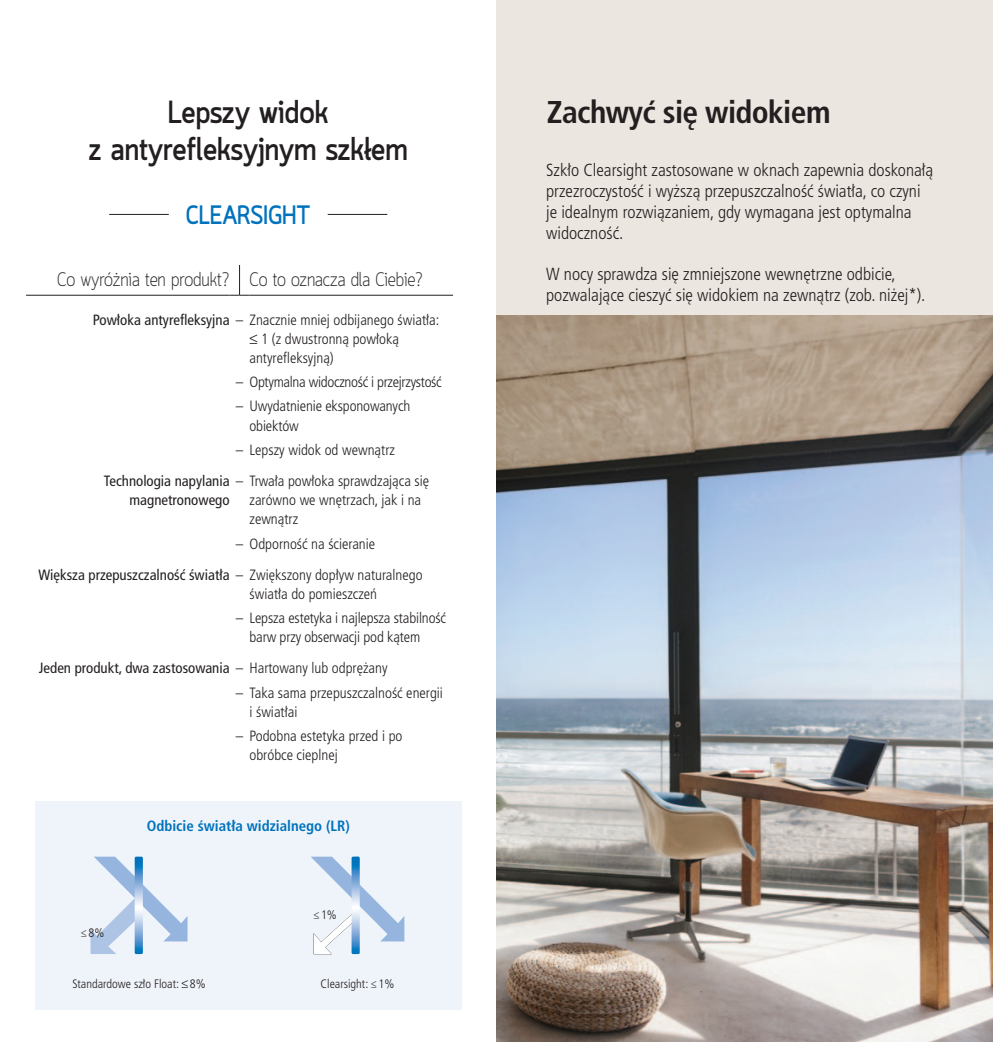
<style>
.page{position:relative;width:993px;height:1042px;background:#fff}
.page>*{position:absolute;margin:0;border:0;box-sizing:border-box;transform-origin:0 0}
.t1{font:700 31.5px/36.8px "Quark";color:#231f20;text-align:center;scale:.95 1}
.t2{font:700 condensed 31.5px "Frutiger CE";letter-spacing:-.02em;color:#231f20}
.t3{font:700 26.25px "Quark";letter-spacing:-.01em;color:#0072bc;scale:.9 1}
.t4{font:300 19.25px "Quark";letter-spacing:-.01em;color:#231f20;scale:.92 1}
.t5{font:300 condensed 17.5px/21px "Frutiger CE";color:#231f20}
.t6{font:300 condensed 14.88px/19.2px "Frutiger CE";color:#231f20}
.t7{font:condensed 14.88px/19.2px "Frutiger CE";color:#231f20}
.t8{font:300 condensed 14.88px "Frutiger CE";letter-spacing:-.02em;color:#231f20}
.t9{font:700 condensed 14.88px "Frutiger CE";color:#0072bc}
.t10{font:300 condensed 12.25px "Frutiger CE";color:#231f20}
.t11{font:300 condensed 12.25px "Frutiger LT Std";color:#231f20}
.s1{font-weight:400}
.s2{font-family:"Frutiger LT Std"}
.s3{font-family:"Frutiger LT Std";font-weight:300}
.s4{font-weight:300}
</style>
<div class="page">
<hr style="left:239px;top:265px;width:1px;height:30px;background:#231f20">
<hr style="left:26px;top:295px;width:203px;height:1px;background:#231f20">
<svg style="left:229px;top:295px;width:20px;height:1px"></svg>
<hr style="left:249px;top:295px;width:204px;height:1px;background:#231f20">
<div style="left:35px;top:801px;width:426px;height:208px;background:#eff4fa"></div>
<svg style="left:90px;top:856px;width:97px;height:98px"></svg>
<svg style="left:311px;top:856px;width:93px;height:98px"></svg>
<hr style="left:109px;top:214px;width:60px;height:1px;background:#231f20">
<hr style="left:327px;top:214px;width:60px;height:1px;background:#231f20">
<div style="left:496px;top:0;width:496px;height:1042px;background:#ece6e0"></div>
<img style="left:496px;top:315px;width:496px;height:727px">
<h1 class="t1" style="left:88px;top:96px;width:337px">lepszy widok<br>z antyrefleksyjnym szkłem</h1>
<h2 class="t3" style="left:186px;top:199px;width:140px">Clearsight</h2>
<p class="t4" style="left:57px;top:268px;width:399px">Co wyróżnia ten produkt? Co to oznacza dla Ciebie?</p>
<p class="t6" style="left:93px;top:310px;width:348px"><span class="s1">Powłoka antyrefleksyjna</span> <span class="s2">–</span> Znacznie mniej odbijanego światła:</p>
<p class="t6" style="left:249px;top:329px;width:151px">≤ 1 (z dwustronną powłoką antyrefleksyjną)</p>
<p class="t8" style="left:236px;top:374px;width:207px"><span class="s2">–</span> Optymalna widoczność i przejrzystość</p>
<p class="t6" style="left:236px;top:397px;width:176px"><span class="s2">–</span> Uwydatnienie eksponowanych</p>
<p class="t6" style="left:236px;top:440px;width:161px"><span class="s2">–</span> Lepszy widok od wewnątrz</p>
<p class="t6" style="left:249px;top:416px;width:51px">obiektów</p>
<p class="t7" style="left:129px;top:471px;width:301px;text-indent:-26px">Technologia napylania <span class="s3">–</span> <span class="s4">Trwała powłoka sprawdzająca się </span>magnetronowego</p>
<p class="t6" style="left:236px;top:534px;width:141px"><span class="s2">–</span> Odporność na ścieranie</p>
<p class="t6" style="left:249px;top:490px;width:173px">zarówno we wnętrzach, jak i na zewnątrz</p>
<p class="t7" style="left:38px;top:565px;width:385px">Większa przepuszczalność światła <span class="s3">–</span> <span class="s4">Zwiększony dopływ naturalnego</span></p>
<p class="t6" style="left:236px;top:608px;width:212px"><span class="s2">–</span> Lepsza estetyka i najlepsza stabilność</p>
<p class="t6" style="left:249px;top:584px;width:129px">światła do pomieszczeń</p>
<p class="t6" style="left:39px;top:622px;width:383px;line-height:31px;text-indent:210px">barw przy obserwacji pod kątem<br><span class="s1">Jeden produkt, dwa zastosowania</span> <span class="s2">–</span> Hartowany lub odprężany</p>
<p class="t6" style="left:236px;top:683px;width:208px"><span class="s2">–</span> Taka sama przepuszczalność energii</p>
<p class="t6" style="left:236px;top:726px;width:168px"><span class="s2">–</span> Podobna estetyka przed i po</p>
<p class="t6" style="left:249px;top:702px;width:49px">i światłai</p>
<p class="t6" style="left:249px;top:746px;width:90px">obróbce cieplnej</p>
<p class="t9" style="left:147px;top:817px;width:204px">Odbicie światła widzialnego (LR)</p>
<p class="t11" style="left:81px;top:926px;width:25px">≤8%</p>
<p class="t11" style="left:313px;top:907px;width:25px">≤1%</p>
<p class="t10" style="left:72px;top:976px;width:135px">Standardowe szło Float: ≤8%</p>
<p class="t11" style="left:320px;top:976px;width:75px">Clearsight: ≤ 1%</p>
<h1 class="t2" style="left:546px;top:94px;width:285px">Zachwyć się widokiem</h1>
<p class="t5" style="left:546px;top:159px;width:388px">Szkło Clearsight zastosowane w oknach zapewnia doskonałą przezroczystość i wyższą przepuszczalność światła, co czyni je idealnym rozwiązaniem, gdy wymagana jest optymalna widoczność.</p>
<p class="t5" style="left:546px;top:263px;width:381px">W nocy sprawdza się zmniejszone wewnętrzne odbicie, pozwalające cieszyć się widokiem na zewnątrz (zob. niżej*).</p>
</div>
